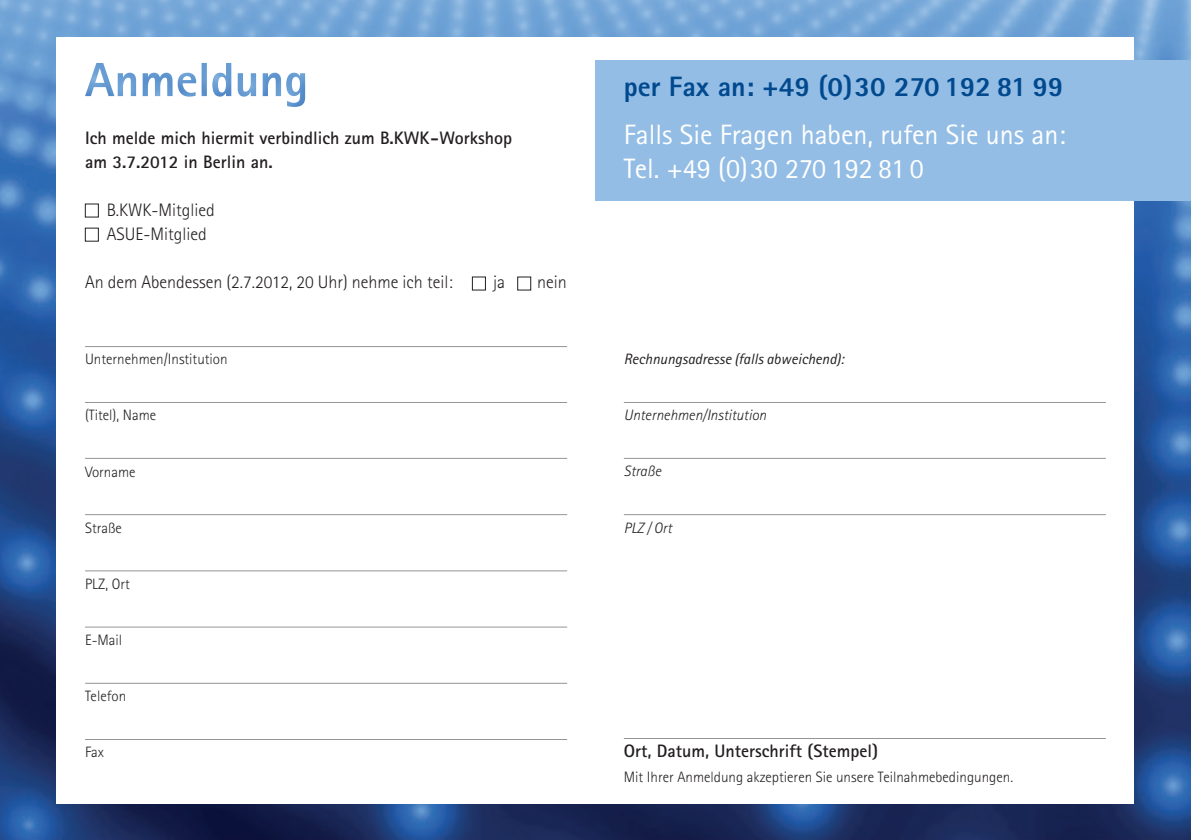
<style>
.page{position:relative;width:1191px;height:840px;background:#fff}
.page>*{position:absolute;margin:0;border:0;box-sizing:border-box;transform-origin:0 0}
.t1{font:28px/33.6px "Rotis Sans Serif Std";color:#fff}
.t2{font:800 28px "Rotis Sans Serif Std";color:#01498e}
.t3{font:700 18px/24px "Rotis Sans Serif Std";color:#231f20}
.t4{font:300 18px/24px "Rotis Sans Serif Std";color:#231f20}
.t5{font:300 15px "Rotis Sans Serif Std";color:#231f20}
.t6{font:italic 300 15px "Rotis Sans Serif Std";color:#231f20}
.t7{font:italic 15px "Rotis Sans Serif Std";color:#231f20}
</style>
<div class="page">
<img style="left:0;top:0;width:1191px;height:839px">
<div style="left:57px;top:37px;width:1077px;height:765px;background:#fff"></div>
<div style="left:595px;top:60px;width:596px;height:141px;background:#93bde5"></div>
<img style="left:85px;top:63px;width:220px;height:44px">
<hr style="left:85px;top:346px;width:482px;height:1px;background:#939598">
<hr style="left:85px;top:402px;width:482px;height:1px;background:#939598">
<hr style="left:624px;top:402px;width:482px;height:1px;background:#939598">
<hr style="left:85px;top:458px;width:482px;height:1px;background:#939598">
<hr style="left:624px;top:458px;width:482px;height:1px;background:#939598">
<hr style="left:85px;top:514px;width:482px;height:1px;background:#939598">
<hr style="left:624px;top:514px;width:482px;height:1px;background:#939598">
<hr style="left:85px;top:570px;width:482px;height:1px;background:#939598">
<hr style="left:85px;top:626px;width:482px;height:1px;background:#939598">
<hr style="left:85px;top:682px;width:482px;height:1px;background:#939598">
<hr style="left:85px;top:738px;width:482px;height:1px;background:#939598">
<hr style="left:624px;top:737px;width:482px;height:1px;background:#939598">
<div style="left:85px;top:204px;width:14px;height:13px;border:1px solid #231f20"></div>
<div style="left:472px;top:276px;width:14px;height:14px;border:1px solid #231f20"></div>
<div style="left:85px;top:228px;width:14px;height:13px;border:1px solid #231f20"></div>
<div style="left:517px;top:276px;width:14px;height:14px;border:1px solid #231f20"></div>
<p class="t3" style="left:85px;top:126px;width:429px">Ich melde mich hiermit verbindlich zum B.KWK-Workshop am 3.7.2012 in Berlin an.</p>
<p class="t4" style="left:107px;top:198px;width:109px">B.KWK-Mitglied<br>ASUE-Mitglied</p>
<p class="t4" style="left:85px;top:270px;width:369px">An dem Abendessen (2.7.2012, 20 Uhr) nehme ich teil:</p>
<p class="t4" style="left:493px;top:270px;width:13px">ja</p>
<p class="t4" style="left:537px;top:270px;width:31px">nein</p>
<p class="t5" style="left:85px;top:350px;width:144px">Unternehmen/Institution</p>
<p class="t5" style="left:85px;top:406px;width:73px">(Titel), Name</p>
<p class="t5" style="left:85px;top:462px;width:52px">Vorname</p>
<p class="t5" style="left:85px;top:518px;width:38px">Straße</p>
<p class="t5" style="left:85px;top:574px;width:46px">PLZ, Ort</p>
<p class="t5" style="left:85px;top:630px;width:39px">E-Mail</p>
<p class="t5" style="left:85px;top:686px;width:43px">Telefon</p>
<p class="t5" style="left:85px;top:742px;width:20px">Fax</p>
<h1 class="t2" style="left:624px;top:69px;width:441px">per Fax an: +49 (0)30 270 192 81 99</h1>
<h1 class="t1" style="left:624px;top:118px;width:443px">Falls Sie Fragen haben, rufen Sie uns an:<br>Tel. +49 (0)30 270 192 81 0</h1>
<p class="t7" style="left:624px;top:350px;width:221px">Rechnungsadresse (falls abweichend):</p>
<p class="t6" style="left:624px;top:406px;width:144px">Unternehmen/Institution</p>
<p class="t6" style="left:624px;top:462px;width:39px">Straße</p>
<p class="t6" style="left:624px;top:518px;width:50px">PLZ / Ort</p>
<p class="t3" style="left:624px;top:738px;width:256px">Ort, Datum, Unterschrift (Stempel)</p>
<p class="t5" style="left:624px;top:768px;width:391px">Mit Ihrer Anmeldung akzeptieren Sie unsere Teilnahmebedingungen.</p>
</div>
